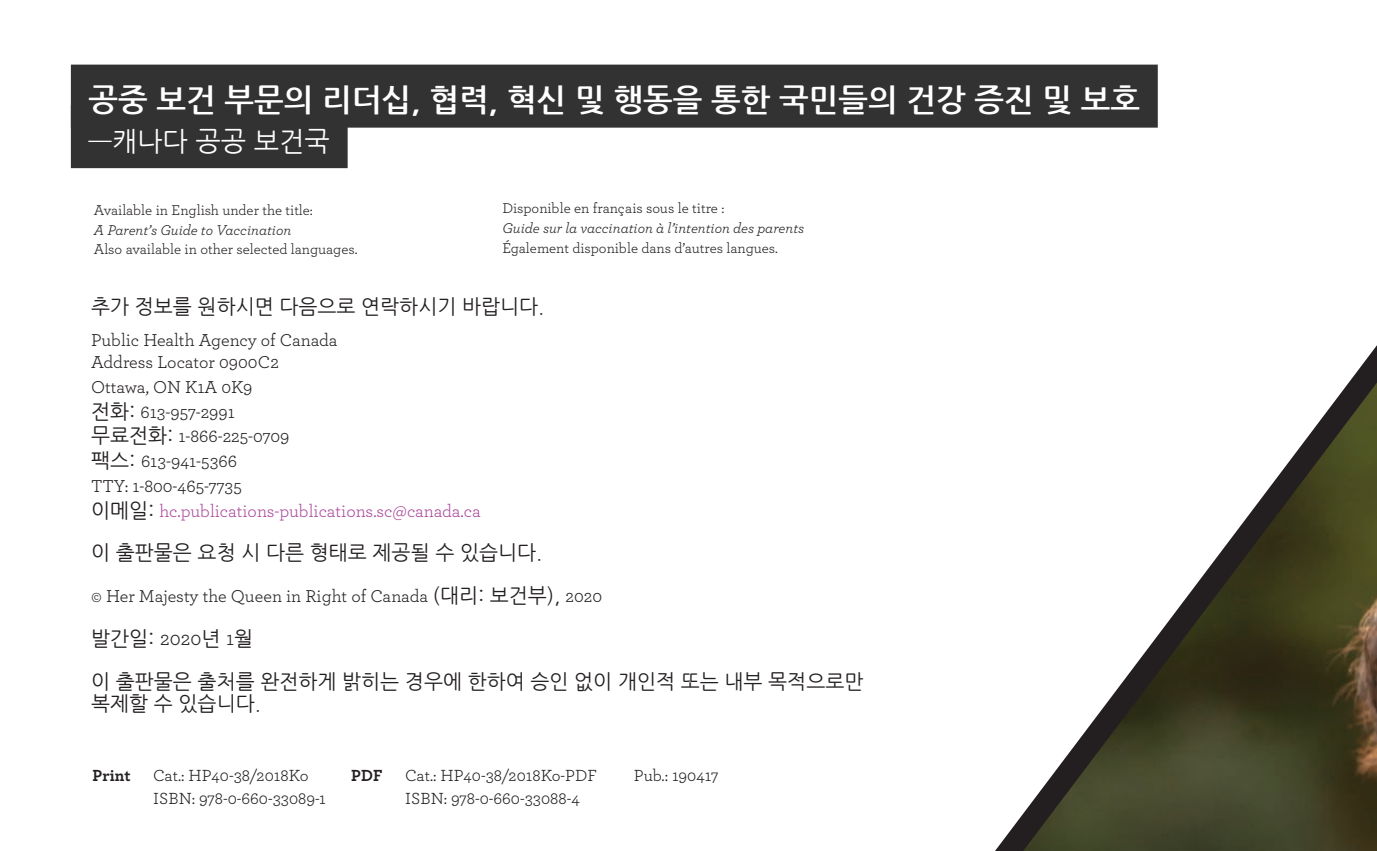
<style>
.page{position:relative;width:1377px;height:851px;background:#fff}
.page>*{position:absolute;margin:0;border:0;box-sizing:border-box;transform-origin:0 0}
.t1{font:700 31.5px "Nanum Gothic";color:#fff}
.t2{font:27px "Nanum Gothic";color:#fff}
.BodyCopy{font:20.25px/22.5px "Nanum Gothic";color:#231f20}
.BodyCopy-2{font:18px/22.5px "Archer";color:#231f20}
.BodyCopy-3{font:18px "Archer";letter-spacing:-.005em;color:#aa499b}
.BodyCopy-4{font:16.88px "Archer";color:#231f20}
.BodyCopy-5{font:700 16.88px "Archer";color:#231f20}
.BodyCopy-6{font:14.85px/19.8px "Archer";color:#231f20}
.BodyCopy-7{font:italic 14.85px/19.8px "Archer";color:#231f20}
.s1{font-style:italic}
.s2{font-style:normal}
.s3{font-family:"Nanum Gothic";font-size:20.25px}
.s4{font-family:"Nanum Gothic";font-size:20.25px;color:#231f20}
.s5{font-family:"Archer"}
</style>
<div class="page">
<svg style="left:947px;top:64px;width:430px;height:786px"></svg>
<div style="left:71px;top:65px;width:1087px;height:63px;background:#333233"></div>
<div style="left:71px;top:105px;width:277px;height:63px;background:#333233"></div>
<h1 class="t1" style="left:89px;top:84px;width:1053px">공중 보건 부문의 리더십, 협력, 혁신 및 행동을 통한 국민들의 건강 증진 및 보호</h1>
<h1 class="t2" style="left:89px;top:128px;width:243px">—캐나다 공공 보건국</h1>
<p class="BodyCopy-6" style="left:94px;top:199px;width:220px">Available in English under the title:<br><span class="s1">A Parent’s Guide to Vaccination</span></p>
<p class="BodyCopy-6" style="left:94px;top:239px;width:265px">Also available in other selected languages.</p>
<p class="BodyCopy-7" style="left:502px;top:197px;width:303px"><span class="s2">Disponible en français sous le titre :<br></span>Guide sur la vaccination à l’intention des parents</p>
<p class="BodyCopy-6" style="left:502px;top:237px;width:277px">Également disponible dans d’autres langues.</p>
<p class="BodyCopy" style="left:91px;top:295px;width:455px">추가 정보를 원하시면 다음으로 연락하시기 바랍니다.</p>
<p class="BodyCopy-2" style="left:91px;top:327px;width:248px">Public Health Agency of Canada<br>Address Locator 0900C2</p>
<p class="BodyCopy-2" style="left:91px;top:374px;width:163px">Ottawa, ON K1A 0K9</p>
<p class="BodyCopy-2" style="left:91px;top:399px;width:145px"><span class="s3">전화:</span> 613-957-2991</p>
<p class="BodyCopy-2" style="left:91px;top:424px;width:200px"><span class="s3">무료전화:</span> 1-866-225-0709</p>
<p class="BodyCopy-2" style="left:91px;top:449px;width:147px"><span class="s3">팩스:</span> 613-941-5366</p>
<p class="BodyCopy-2" style="left:91px;top:473px;width:152px">TTY: 1-800-465-7735</p>
<p class="BodyCopy-3" style="left:91px;top:498px;width:391px"><span class="s4">이메일:</span> hc.publications-publications.sc@canada.ca</p>
<p class="BodyCopy" style="left:91px;top:542px;width:453px">이 출판물은 요청 시 다른 형태로 제공될 수 있습니다.</p>
<p class="BodyCopy-2" style="left:91px;top:584px;width:513px">© Her Majesty the Queen in Right of Canada <span class="s3">(대리: 보건부),</span> 2020</p>
<p class="BodyCopy" style="left:91px;top:627px;width:164px">발간일: <span class="s5">2020</span>년 <span class="s5">1</span>월</p>
<p class="BodyCopy" style="left:91px;top:670px;width:774px">이 출판물은 출처를 완전하게 밝히는 경우에 한하여 승인 없이 개인적 또는 내부 목적으로만 복제할 수 있습니다.</p>
<p class="BodyCopy-5" style="left:93px;top:762px;width:40px">Print</p>
<p class="BodyCopy-4" style="left:153px;top:763px;width:157px">Cat.: HP40-38/2018Ko</p>
<p class="BodyCopy-5" style="left:351px;top:762px;width:33px">PDF</p>
<p class="BodyCopy-4" style="left:405px;top:763px;width:193px">Cat.: HP40-38/2018Ko-PDF</p>
<p class="BodyCopy-4" style="left:634px;top:763px;width:86px">Pub.: 190417</p>
<p class="BodyCopy-4" style="left:153px;top:786px;width:174px">ISBN: 978-0-660-33089-1</p>
<p class="BodyCopy-4" style="left:405px;top:786px;width:176px">ISBN: 978-0-660-33088-4</p>
</div>
